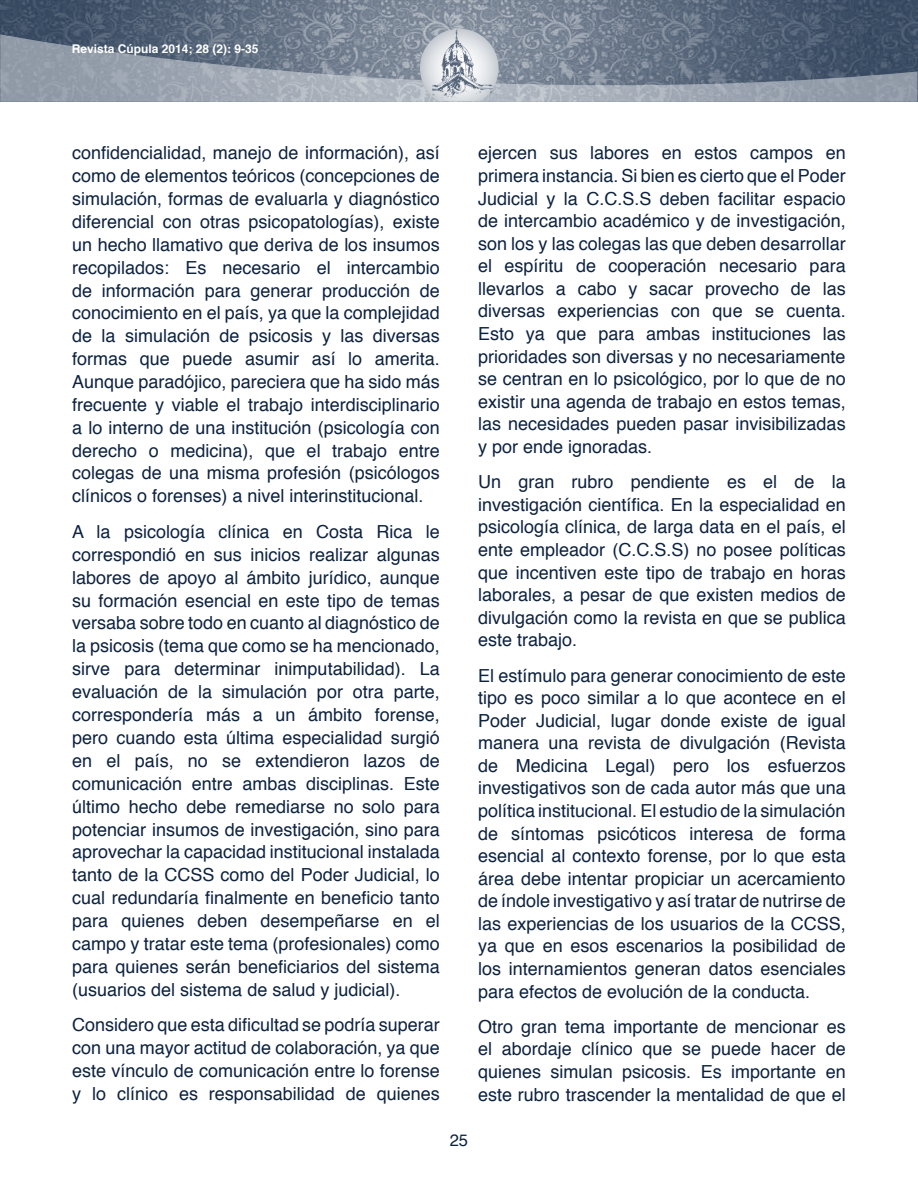
<style>
.page{position:relative;width:918px;height:1188px;background:#fff}
.page>*{position:absolute;margin:0;border:0;box-sizing:border-box;transform-origin:0 0}
.t1{font:18px/22.5px "Helvetica";color:#0d2240;text-align:justify}
.t2{font:16.5px "Helvetica";color:#0d2240}
.t3{font:700 12px "Helvetica";color:#fff}
</style>
<div class="page">
<img style="left:0;top:0;width:918px;height:102px">
<svg style="left:0;top:34px;width:918px;height:67px;background:#7d8898"></svg>
<svg style="left:420px;top:29px;width:79px;height:72px;background:#c0c6cd"></svg>
<p class="t3" style="left:72px;top:39px;width:188px">Revista Cúpula 2014; 28 (2): 9-35</p>
<p class="t1" style="left:72px;top:142px;width:369px">confidencialidad, manejo de información), así como de elementos teóricos (concepciones de simulación, formas de evaluarla y diagnóstico diferencial con otras psicopatologías), existe un hecho llamativo que deriva de los insumos recopilados: Es necesario el intercambio de información para generar producción de conocimiento en el país, ya que la complejidad de la simulación de psicosis y las diversas formas que puede asumir así lo amerita.<br>Aunque paradójico, pareciera que ha sido más frecuente y viable el trabajo interdisciplinario a lo interno de una institución (psicología con derecho o medicina), que el trabajo entre colegas de una misma profesión (psicólogos clínicos o forenses) a nivel interinstitucional.</p>
<p class="t1" style="left:72px;top:521px;width:369px;line-height:23px">A la psicología clínica en Costa Rica le correspondió en sus inicios realizar algunas labores de apoyo al ámbito jurídico, aunque su formación esencial en este tipo de temas versaba sobre todo en cuanto al diagnóstico de la psicosis (tema que como se ha mencionado, sirve para determinar inimputabilidad). La evaluación de la simulación por otra parte, correspondería más a un ámbito forense, pero cuando esta última especialidad surgió en el país, no se extendieron lazos de comunicación entre ambas disciplinas. Este último hecho debe remediarse no solo para potenciar insumos de investigación, sino para aprovechar la capacidad institucional instalada tanto de la CCSS como del Poder Judicial, lo cual redundaría finalmente en beneficio tanto para quienes deben desempeñarse en el campo y tratar este tema (profesionales) como para quienes serán beneficiarios del sistema (usuarios del sistema de salud y judicial).</p>
<p class="t1" style="left:72px;top:1014px;width:369px;line-height:23px">Considero que esta dificultad se podría superar con una mayor actitud de colaboración, ya que este vínculo de comunicación entre lo forense y lo clínico es responsabilidad de quienes</p>
<p class="t1" style="left:478px;top:142px;width:369px">ejercen sus labores en estos campos en primera instancia. Si bien es cierto que el Poder Judicial y la C.C.S.S deben facilitar espacio de intercambio académico y de investigación, son los y las colegas las que deben desarrollar el espíritu de cooperación necesario para llevarlos a cabo y sacar provecho de las diversas experiencias con que se cuenta.<br>Esto ya que para ambas instituciones las prioridades son diversas y no necesariamente se centran en lo psicológico, por lo que de no existir una agenda de trabajo en estos temas, las necesidades pueden pasar invisibilizadas y por ende ignoradas.</p>
<p class="t1" style="left:478px;top:471px;width:369px">Un gran rubro pendiente es el de la investigación científica. En la especialidad en psicología clínica, de larga data en el país, el ente empleador (C.C.S.S) no posee políticas que incentiven este tipo de trabajo en horas laborales, a pesar de que existen medios de divulgación como la revista en que se publica este trabajo.</p>
<p class="t1" style="left:478px;top:665px;width:369px">El estímulo para generar conocimiento de este tipo es poco similar a lo que acontece en el Poder Judicial, lugar donde existe de igual manera una revista de divulgación (Revista de Medicina Legal) pero los esfuerzos investigativos son de cada autor más que una política institucional. El estudio de la simulación de síntomas psicóticos interesa de forma esencial al contexto forense, por lo que esta área debe intentar propiciar un acercamiento de índole investigativo y así tratar de nutrirse de las experiencias de los usuarios de la CCSS, ya que en esos escenarios la posibilidad de los internamientos generan datos esenciales para efectos de evolución de la conducta.</p>
<p class="t1" style="left:478px;top:1016px;width:369px">Otro gran tema importante de mencionar es el abordaje clínico que se puede hacer de quienes simulan psicosis. Es importante en este rubro trascender la mentalidad de que el</p>
<p class="t2" style="left:450px;top:1128px;width:20px">25</p>
</div>
